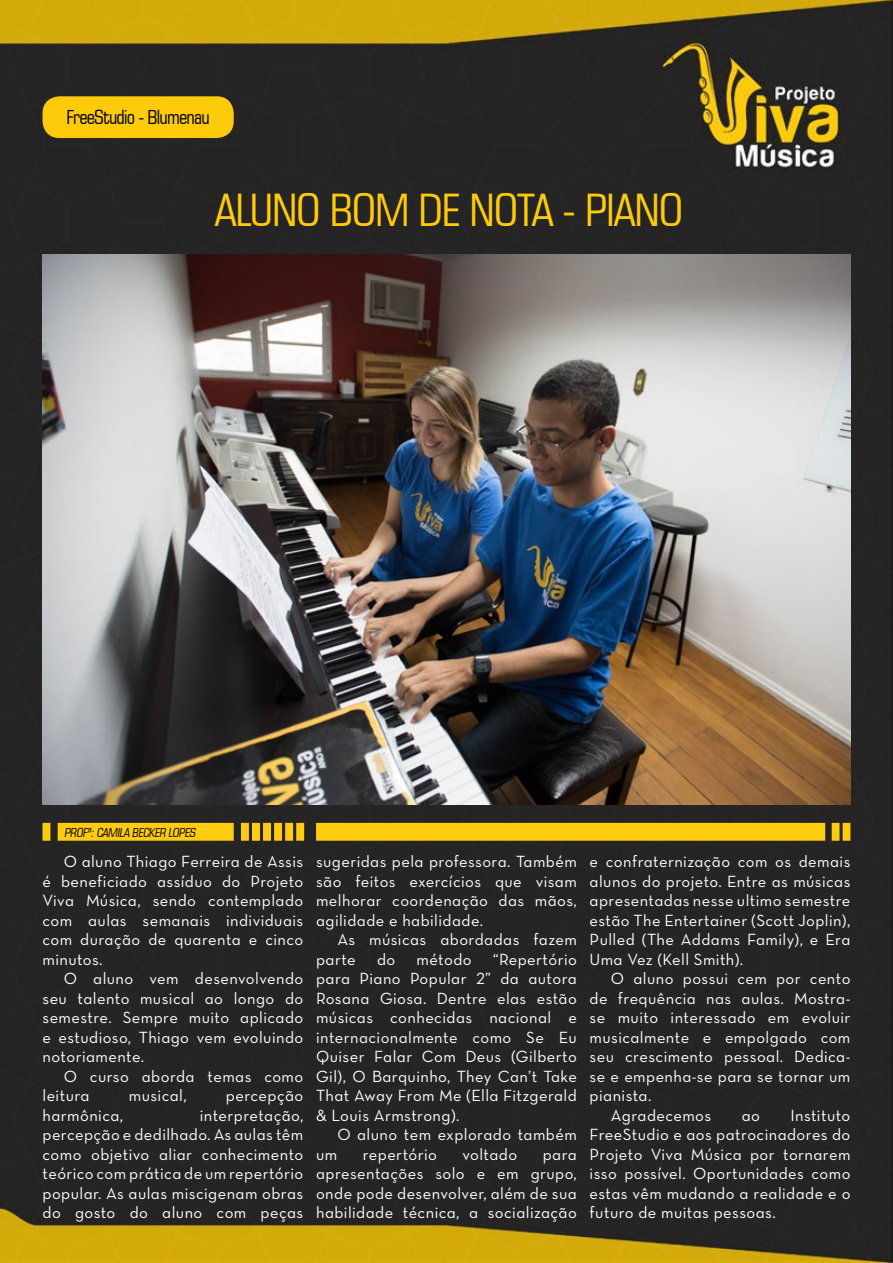
<style>
.page{position:relative;width:893px;height:1263px;background:#fff}
.page>*{position:absolute;margin:0;border:0;box-sizing:border-box;transform-origin:0 0}
.t1{font:condensed 45px "Square 721 BT";letter-spacing:-.025em;color:#fecb0b}
.t2{font:condensed 19.5px "Square 721 BT";letter-spacing:-.04em;color:#000}
.t3{font:16.5px/19.5px "Neutra Text Book Alt";letter-spacing:.025em;color:#fff;text-align:justify}
.t4{font:italic condensed 12.45px "Square 721 BT";color:#000}
</style>
<div class="page">
<img style="left:0;top:0;width:893px;height:1263px">
<div style="left:58px;top:823px;width:176px;height:18px;background:#fecb0e;border:2px solid #fecb0e"></div>
<div style="left:43px;top:823px;width:7px;height:18px;background:#fecb0e"></div>
<svg style="left:241px;top:823px;width:8px;height:18px"></svg>
<div style="left:252px;top:823px;width:8px;height:18px;background:#fecb0e"></div>
<div style="left:263px;top:823px;width:8px;height:18px;background:#fecb0e;border:2px solid #fecb0e"></div>
<svg style="left:274px;top:823px;width:8px;height:18px"></svg>
<svg style="left:285px;top:823px;width:8px;height:18px"></svg>
<svg style="left:296px;top:823px;width:8px;height:18px"></svg>
<div style="left:316px;top:823px;width:509px;height:18px;background:#fecb0e;border:2px solid #fecb0e"></div>
<div style="left:832px;top:823px;width:7px;height:18px;background:#fecb0e"></div>
<div style="left:843px;top:823px;width:7px;height:18px;background:#fecb0e"></div>
<div style="left:43px;top:96px;width:191px;height:42px;background:#fecb0b;border-radius:17px"></div>
<img style="left:43px;top:255px;width:807px;height:550px">
<p class="t2" style="left:66px;top:105px;width:145px">FreeStudio - Blumenau</p>
<h1 class="t1" style="left:215px;top:183px;width:470px">ALUNO BOM DE NOTA - PIANO</h1>
<p class="t4" style="left:64px;top:824px;width:135px">PROFª:CAMILA BECKER LOPES</p>
<p class="t3" style="left:43px;top:851px;width:262px;text-indent:21px">O aluno Thiago Ferreira de Assis é beneficiado assíduo do Projeto Viva Música, sendo contemplado com aulas semanais individuais com duração de quarenta e cinco minutos.</p>
<p class="t3" style="left:43px;top:968px;width:262px;text-indent:21px">O aluno vem desenvolvendo seu talento musical ao longo do semestre. Sempre muito aplicado e estudioso, Thiago vem evoluindo notoriamente.</p>
<p class="t3" style="left:43px;top:1066px;width:262px;text-indent:21px">O curso aborda temas como leitura</p>
<p class="t3" style="left:129px;top:1086px;width:59px">musical,</p>
<p class="t3" style="left:226px;top:1086px;width:79px">percepção</p>
<p class="t3" style="left:43px;top:1105px;width:82px">harmônica,</p>
<p class="t3" style="left:43px;top:1105px;width:262px;text-indent:157px">interpretação, percepção e dedilhado. As aulas têm como objetivo aliar conhecimento teórico com prática de um repertório popular. As aulas miscigenam obras do gosto do aluno com peças</p>
<p class="t3" style="left:316px;top:852px;width:262px">sugeridas pela professora. Também são feitos exercícios que visam melhorar coordenação das mãos, agilidade e habilidade.</p>
<p class="t3" style="left:316px;top:930px;width:262px;text-indent:21px">As músicas abordadas fazem parte</p>
<p class="t3" style="left:377px;top:949px;width:20px">do</p>
<p class="t3" style="left:416px;top:949px;width:57px">método</p>
<p class="t3" style="left:316px;top:949px;width:262px;text-indent:177px">“Repertório para Piano Popular 2” da autora Rosana Giosa. Dentre elas estão músicas conhecidas nacional e internacionalmente como Se Eu Quiser Falar Com Deus (Gilberto Gil), O Barquinho, They Can’t Take That Away From Me (Ella Fitzgerald &amp; Louis Armstrong).</p>
<p class="t3" style="left:337px;top:1125px;width:241px">O aluno tem explorado também</p>
<p class="t3" style="left:316px;top:1144px;width:23px">um</p>
<p class="t3" style="left:363px;top:1144px;width:76px">repertório</p>
<p class="t3" style="left:462px;top:1144px;width:56px">voltado</p>
<p class="t3" style="left:316px;top:1144px;width:262px;text-indent:227px">para apresentações solo e em grupo, onde pode desenvolver, além de sua habilidade técnica, a socialização</p>
<p class="t3" style="left:590px;top:851px;width:262px">e confraternização com os demais alunos do projeto. Entre as músicas apresentadas nesse ultimo semestre estão The Entertainer (Scott Joplin), Pulled (The Addams Family), e Era Uma Vez (Kell Smith).</p>
<p class="t3" style="left:611px;top:968px;width:241px">O aluno possui cem por cento</p>
<p class="t3" style="left:590px;top:988px;width:262px">de frequência nas aulas. Mostra-</p>
<p class="t3" style="left:590px;top:1008px;width:262px">se muito interessado em evoluir</p>
<p class="t3" style="left:590px;top:1027px;width:262px">musicalmente e empolgado com</p>
<p class="t3" style="left:590px;top:1047px;width:262px">seu crescimento pessoal. Dedica-</p>
<p class="t3" style="left:590px;top:1066px;width:262px">se e empenha-se para se tornar um</p>
<p class="t3" style="left:590px;top:1086px;width:63px">pianista.</p>
<p class="t3" style="left:611px;top:1105px;width:102px">Agradecemos</p>
<p class="t3" style="left:742px;top:1105px;width:20px">ao</p>
<p class="t3" style="left:590px;top:1105px;width:262px;text-indent:201px">Instituto FreeStudio e aos patrocinadores do Projeto Viva Música por tornarem isso possível. Oportunidades como estas vêm mudando a realidade e o futuro de muitas pessoas.</p>
</div>
